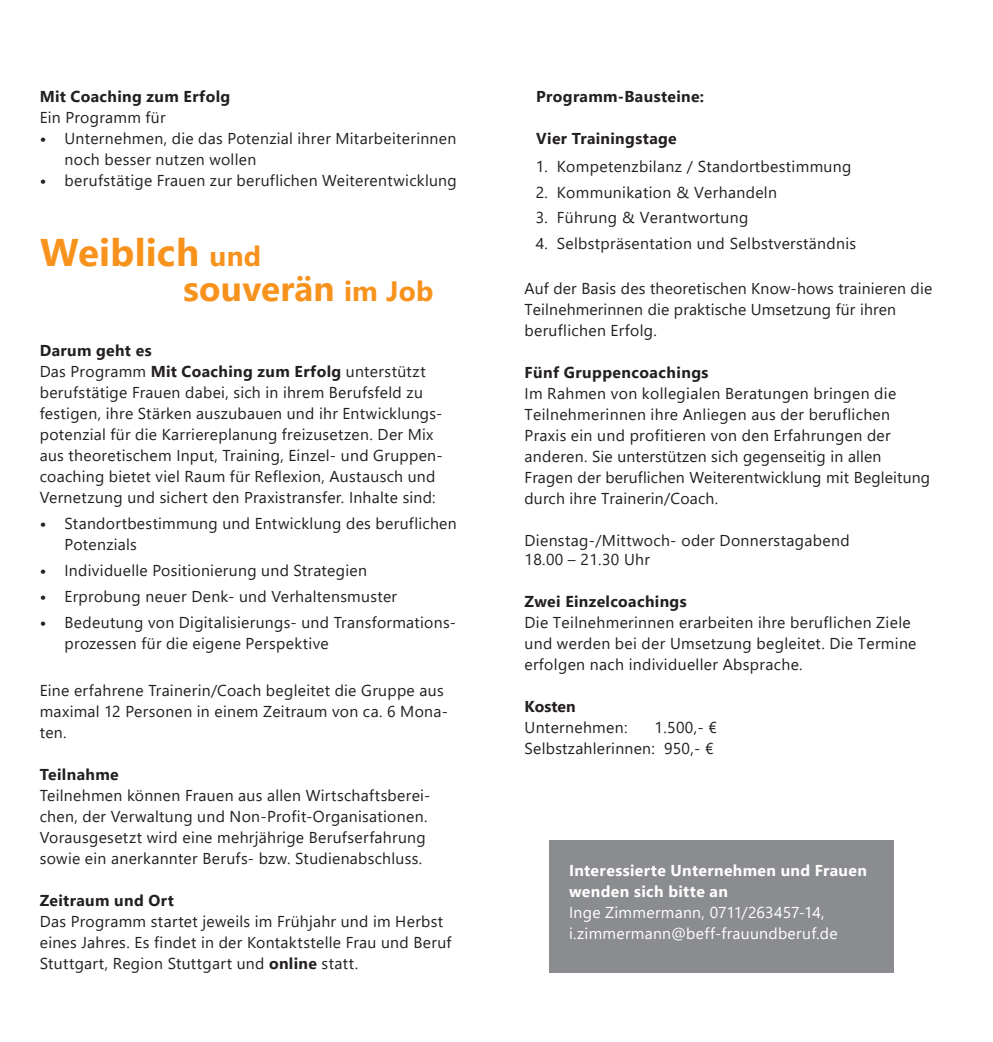
<style>
.page{position:relative;width:993px;height:1042px;background:#fff}
.page>*{position:absolute;margin:0;border:0;box-sizing:border-box;transform-origin:0 0}
.t1{font:700 38.5px "Segoe UI";letter-spacing:.005em;color:#f7931d}
.t2{font:700 35px "Segoe UI";letter-spacing:.005em;color:#f7931d}
.t3{font:15.75px/21px "Segoe UI";letter-spacing:.02em;color:#231f20}
.t4{font:700 15.75px "Segoe UI";letter-spacing:.02em;color:#231f20}
.t5{font:15.75px/21px "Segoe UI";letter-spacing:.02em;color:#fff}
.t6{font:700 15.75px/21px "Segoe UI";letter-spacing:.025em;color:#fff}
.s1{font-weight:700}
.s2{font-size:28px}
</style>
<div class="page">
<div style="left:549px;top:840px;width:344px;height:132px;background:#8a8c8f"></div>
<p class="t4" style="left:40px;top:82px;width:192px">Mit Coaching zum Erfolg</p>
<p class="t3" style="left:40px;top:106px;width:127px">Ein Programm für</p>
<p class="t3" style="left:65px;top:127px;width:393px;text-indent:-25px"><span class="s1">•</span> Unternehmen, die das Potenzial ihrer Mitarbeiterinnen noch besser nutzen wollen</p>
<p class="t3" style="left:40px;top:169px;width:418px"><span class="s1">•</span> berufstätige Frauen zur beruflichen Weiterentwicklung</p>
<h1 class="t1" style="left:40px;top:216px;width:223px">Weiblich <span class="s2">und</span></h1>
<h2 class="t2" style="left:183px;top:256px;width:251px">souverän <span class="s2">im Job</span></h2>
<p class="t3" style="left:40px;top:339px;width:404px"><span class="s1">Darum geht es<br></span>Das Programm <span class="s1">Mit Coaching zum Erfolg</span> unterstützt berufstätige Frauen dabei, sich in ihrem Berufsfeld zu festigen, ihre Stärken auszubauen und ihr Entwicklungs&shy;potenzial für die Karriereplanung freizusetzen. Der Mix aus theoretischem Input, Training, Einzel- und Gruppen&shy;coaching bietet viel Raum für Reflexion, Austausch und Vernetzung und sichert den Praxistransfer. Inhalte sind:</p>
<p class="t3" style="left:64px;top:512px;width:393px;text-indent:-25px"><span class="s1">•</span> Standortbestimmung und Entwicklung des beruflichen<br>Potenzials</p>
<p class="t3" style="left:40px;top:559px;width:328px"><span class="s1">•</span> Individuelle Positionierung und Strategien</p>
<p class="t3" style="left:40px;top:585px;width:359px"><span class="s1">•</span> Erprobung neuer Denk- und Verhaltensmuster</p>
<p class="t3" style="left:65px;top:611px;width:393px;text-indent:-25px"><span class="s1">•</span> Bedeutung von Digitalisierungs- und Transformations&shy;prozessen für die eigene Perspektive</p>
<p class="t3" style="left:40px;top:678px;width:409px">Eine erfahrene Trainerin/Coach begleitet die Gruppe aus maximal 12 Personen in einem Zeitraum von ca. 6 Mona&shy;ten.</p>
<p class="t4" style="left:40px;top:760px;width:80px">Teilnahme</p>
<p class="t3" style="left:40px;top:783px;width:392px">Teilnehmen können Frauen aus allen Wirtschaftsberei&shy;chen, der Verwaltung und Non-Profit-Organisationen.<br>Vorausgesetzt wird eine mehrjährige Berufserfahrung sowie ein anerkannter Berufs- bzw. Studienabschluss.</p>
<p class="t4" style="left:40px;top:886px;width:135px">Zeitraum und Ort</p>
<p class="t3" style="left:40px;top:909px;width:413px">Das Programm startet jeweils im Frühjahr und im Herbst eines Jahres. Es findet in der Kontaktstelle Frau und Beruf<br>Stuttgart, Region Stuttgart und <span class="s1">online</span> statt.</p>
<p class="t4" style="left:536px;top:82px;width:169px">Programm-Bausteine:</p>
<p class="t4" style="left:536px;top:124px;width:142px">Vier Trainingstage</p>
<p class="t3" style="left:535px;top:154px;width:317px">1. Kompetenzbilanz / Standortbestimmung</p>
<p class="t3" style="left:535px;top:180px;width:243px">2. Kommunikation &amp; Verhandeln</p>
<p class="t3" style="left:535px;top:206px;width:214px">3. Führung &amp; Verantwortung</p>
<p class="t3" style="left:535px;top:232px;width:322px">4. Selbstpräsentation und Selbstverständnis</p>
<p class="t3" style="left:524px;top:276px;width:409px">Auf der Basis des theoretischen Know-hows trainieren die<br>Teilnehmerinnen die praktische Umsetzung für ihren beruflichen Erfolg.</p>
<p class="t4" style="left:524px;top:357px;width:185px">Fünf Gruppencoachings</p>
<p class="t3" style="left:524px;top:381px;width:407px">Im Rahmen von kollegialen Beratungen bringen die Teilnehmerinnen ihre Anliegen aus der beruflichen Praxis ein und profitieren von den Erfahrungen der anderen. Sie unterstützen sich gegenseitig in allen Fragen der beruflichen Weiterentwicklung mit Begleitung durch ihre Trainerin/Coach.</p>
<p class="t3" style="left:524px;top:529px;width:326px;line-height:18.9px">Dienstag-/Mittwoch- oder Donnerstagabend<br>18.00 – 21.30 Uhr</p>
<p class="t4" style="left:524px;top:586px;width:163px">Zwei Einzelcoachings</p>
<p class="t3" style="left:524px;top:610px;width:393px">Die Teilnehmerinnen erarbeiten ihre beruflichen Ziele und werden bei der Umsetzung begleitet. Die Termine erfolgen nach individueller Absprache.</p>
<p class="t4" style="left:524px;top:691px;width:53px">Kosten</p>
<p class="t3" style="left:524px;top:715px;width:104px">Unternehmen:</p>
<p class="t3" style="left:524px;top:715px;width:194px;text-align:right">1.500,- €<br>Selbstzahlerinnen: 950,- €</p>
<p class="t6" style="left:569px;top:859px;width:299px">Interessierte Unternehmen und Frauen wenden sich bitte an</p>
<p class="t5" style="left:569px;top:901px;width:270px">Inge Zimmermann, 0711/263457-14, i.zimmermann@beff-frauundberuf.de</p>
</div>
